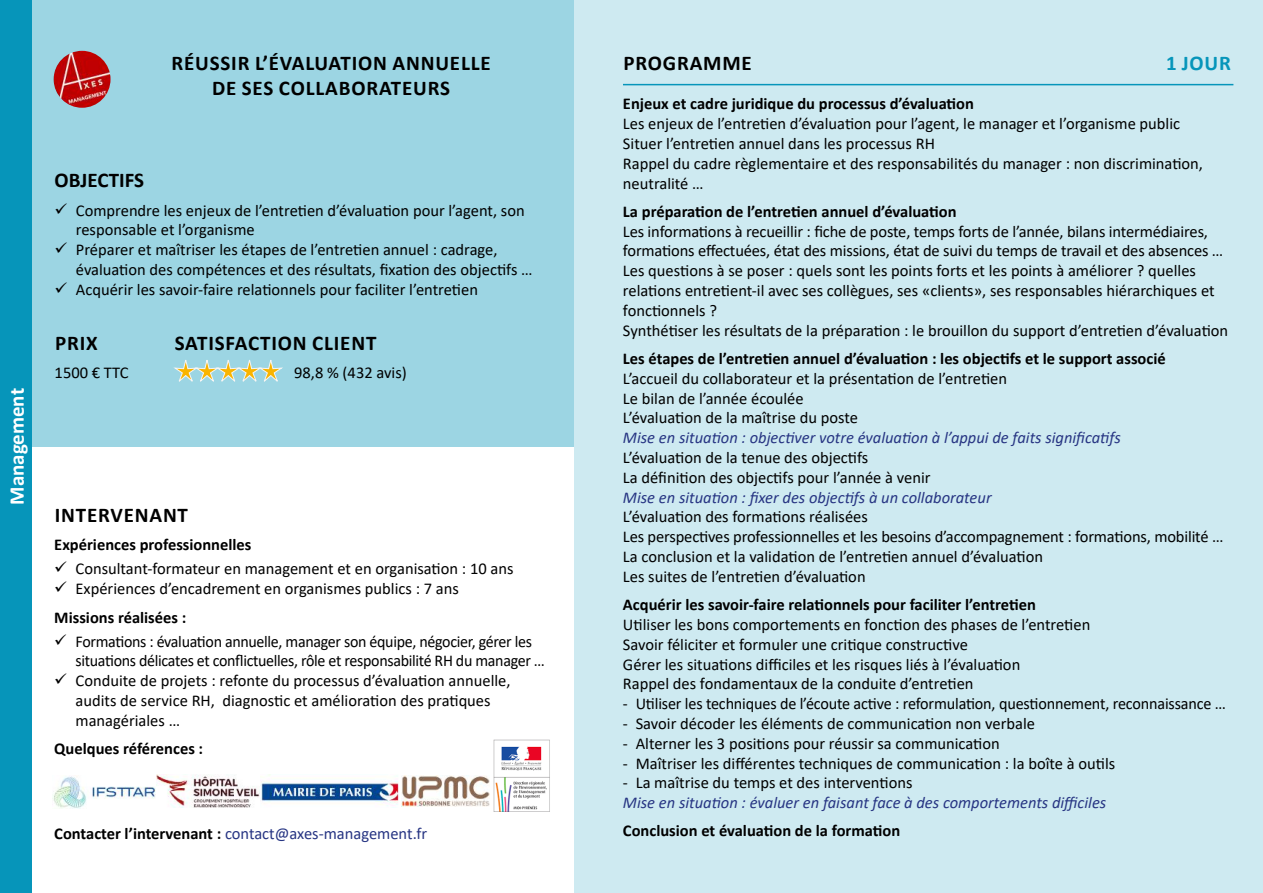
<style>
.page{position:relative;width:1263px;height:893px;background:#fff}
.page>*{position:absolute;margin:0;border:0;box-sizing:border-box;transform-origin:0 0}
.t1{font:700 21px/25.2px "Calibri";letter-spacing:.04em;color:#000;text-align:center}
.t2{font:700 21px "Calibri";color:#fff}
.t3{font:700 21px "Calibri";color:#000}
.t4{font:700 21px "Calibri";color:#0695ba}
.t5{font:16.5px/19.8px "Calibri";color:#000}
.t6{font:700 16.5px "Calibri";color:#000}
.t7{font:16.5px/19.8px "Calibri";letter-spacing:-.02em;color:#000}
.t8{font:italic 16.5px "Calibri";color:#273583}
.t9{font:16.5px "Calibri";color:#273583}
.s1{font-weight:700;color:#000}
</style>
<div class="page">
<div style="left:32px;top:0;width:542px;height:446px;background:#9cd5e3"></div>
<div style="left:574px;top:0;width:689px;height:893px;background:#ceeaf1"></div>
<hr style="left:623px;top:84px;width:610px;height:1px;background:#0695ba">
<svg style="left:174px;top:360px;width:109px;height:22px"></svg>
<img style="left:493px;top:739px;width:57px;height:73px">
<img style="left:53px;top:774px;width:437px;height:34px">
<div style="left:0;top:0;width:32px;height:893px;background:#0695ba"></div>
<img style="left:54px;top:51px;width:57px;height:57px;border-radius:28px">
<p class="t1" style="left:171px;top:50px;width:321px">RÉUSSIR L’ÉVALUATION ANNUELLE<br>DE SES COLLABORATEURS</p>
<p class="t2" style="left:2px;top:505px;width:118px;rotate:-90deg">Management</p>
<p class="t3" style="left:55px;top:165px;width:91px">OBJECTIFS</p>
<p class="t5" style="left:76px;top:200px;width:458px">Comprendre les enjeux de l’entretien d’évaluation pour l’agent, son responsable et l’organisme<br>Préparer et maîtriser les étapes de l’entretien annuel : cadrage, évaluation des compétences et des résultats, fixation des objectifs … Acquérir les savoir-faire relationnels pour faciliter l’entretien</p>
<p class="t1" style="left:55px;top:330px;width:44px">PRIX</p>
<p class="t5" style="left:55px;top:362px;width:76px">1500 € TTC</p>
<p class="t1" style="left:175px;top:330px;width:203px">SATISFACTION CLIENT</p>
<p class="t5" style="left:294px;top:362px;width:114px">98,8 % (432 avis)</p>
<p class="t1" style="left:55px;top:502px;width:135px">INTERVENANT</p>
<p class="t6" style="left:54px;top:533px;width:199px">Expériences professionnelles</p>
<p class="t5" style="left:76px;top:559px;width:439px">Consultant-formateur en management et en organisation : 10 ans<br>Expériences d’encadrement en organismes publics : 7 ans</p>
<p class="t6" style="left:54px;top:605px;width:134px">Missions réalisées :</p>
<p class="t7" style="left:76px;top:631px;width:471px">Formations : évaluation annuelle, manager son équipe, négocier, gérer les situations délicates et conflictuelles, rôle et responsabilité RH du manager … Conduite de projets : refonte du processus d’évaluation annuelle, audits de service RH, diagnostic et amélioration des pratiques managériales …</p>
<p class="t6" style="left:54px;top:737px;width:150px">Quelques références :</p>
<p class="t9" style="left:54px;top:822px;width:374px"><span class="s1">Contacter l’intervenant :</span> contact@axes-management.fr</p>
<p class="t1" style="left:623px;top:50px;width:130px">PROGRAMME</p>
<p class="t4" style="left:1166px;top:48px;width:66px">1 JOUR</p>
<p class="t6" style="left:623px;top:92px;width:353px">Enjeux et cadre juridique du processus d’évaluation</p>
<p class="t5" style="left:623px;top:113px;width:582px">Les enjeux de l’entretien d’évaluation pour l’agent, le manager et l’organisme public Situer l’entretien annuel dans les processus RH<br>Rappel du cadre règlementaire et des responsabilités du manager : non discrimination, neutralité …</p>
<p class="t6" style="left:623px;top:200px;width:335px">La préparation de l’entretien annuel d’évaluation</p>
<p class="t5" style="left:623px;top:221px;width:607px">Les informations à recueillir : fiche de poste, temps forts de l’année, bilans intermédiaires, formations effectuées, état des missions, état de suivi du temps de travail et des absences … Les questions à se poser : quels sont les points forts et les points à améliorer ? quelles relations entretient-il avec ses collègues, ses «clients», ses responsables hiérarchiques et fonctionnels ?<br>Synthétiser les résultats de la préparation : le brouillon du support d’entretien d’évaluation</p>
<p class="t6" style="left:623px;top:347px;width:544px">Les étapes de l’entretien annuel d’évaluation : les objectifs et le support associé</p>
<p class="t5" style="left:623px;top:368px;width:386px">L’accueil du collaborateur et la présentation de l’entretien<br>Le bilan de l’année écoulée<br>L’évaluation de la maîtrise du poste</p>
<p class="t8" style="left:623px;top:426px;width:499px">Mise en situation : objectiver votre évaluation à l’appui de faits significatifs</p>
<p class="t5" style="left:623px;top:447px;width:309px">L’évaluation de la tenue des objectifs<br>La définition des objectifs pour l’année à venir</p>
<p class="t8" style="left:623px;top:486px;width:370px">Mise en situation : fixer des objectifs à un collaborateur</p>
<p class="t5" style="left:623px;top:507px;width:602px">L’évaluation des formations réalisées<br>Les perspectives professionnelles et les besoins d’accompagnement : formations, mobilité … La conclusion et la validation de l’entretien annuel d’évaluation<br>Les suites de l’entretien d’évaluation</p>
<p class="t6" style="left:623px;top:593px;width:414px">Acquérir les savoir-faire relationnels pour faciliter l’entretien</p>
<p class="t5" style="left:623px;top:614px;width:469px">Utiliser les bons comportements en fonction des phases de l’entretien Savoir féliciter et formuler une critique constructive<br>Gérer les situations difficiles et les risques liés à l’évaluation<br>Rappel des fondamentaux de la conduite d’entretien</p>
<p class="t5" style="left:623px;top:693px;width:604px">- Utiliser les techniques de l’écoute active : reformulation, questionnement, reconnaissance …</p>
<p class="t5" style="left:623px;top:713px;width:414px">- Savoir décoder les éléments de communication non verbale</p>
<p class="t5" style="left:623px;top:733px;width:378px">- Alterner les 3 positions pour réussir sa communication</p>
<p class="t5" style="left:623px;top:753px;width:494px">- Maîtriser les différentes techniques de communication : la boîte à outils</p>
<p class="t5" style="left:623px;top:772px;width:291px">- La maîtrise du temps et des interventions</p>
<p class="t8" style="left:623px;top:791px;width:485px">Mise en situation : évaluer en faisant face à des comportements difficiles</p>
<p class="t6" style="left:623px;top:819px;width:279px">Conclusion et évaluation de la formation</p>
</div>
